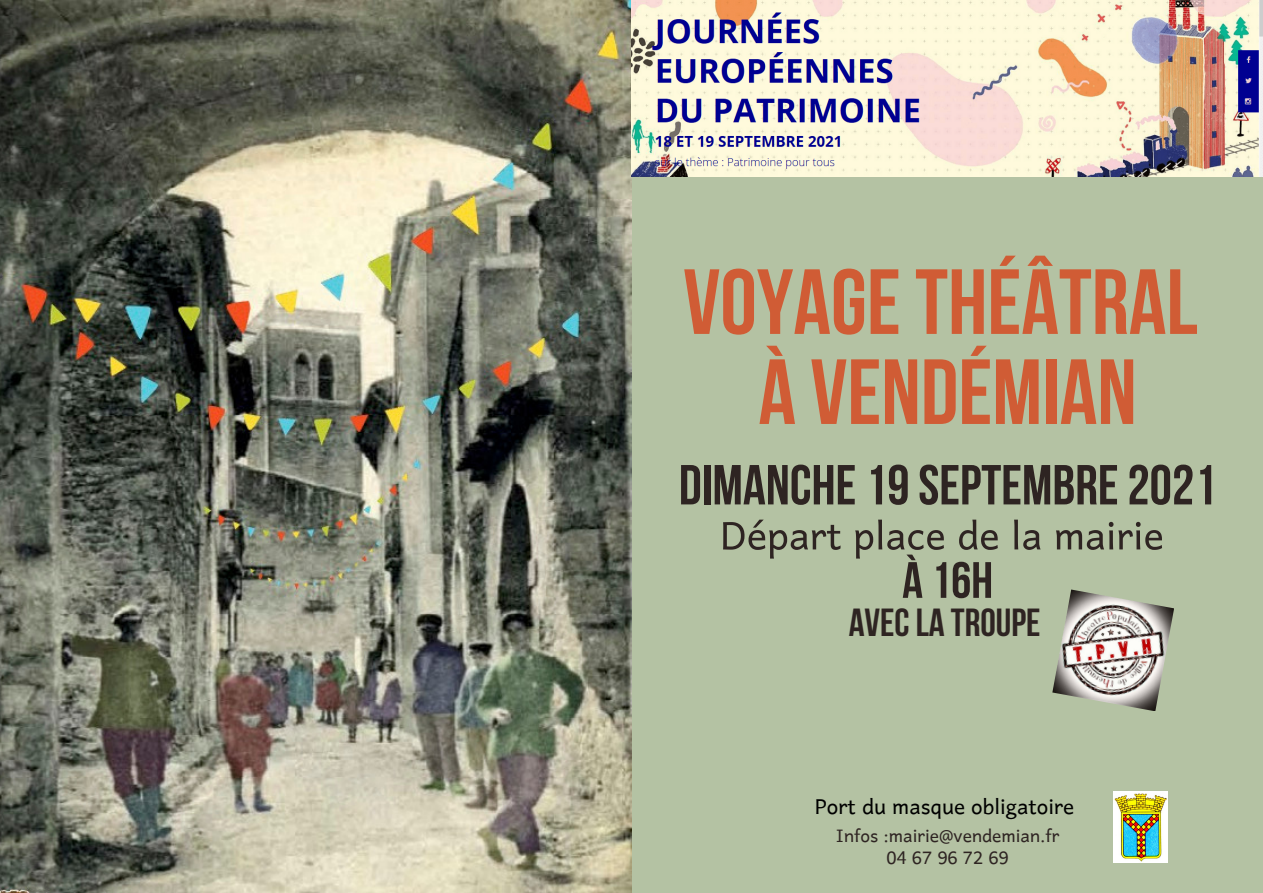
<style>
.page{position:relative;width:1263px;height:893px;background:#b4c2a3}
.page>*{position:absolute;margin:0;border:0;box-sizing:border-box;transform-origin:0 0}
.t1{font:700 92.25px "Bebas Neue";color:#d05c35}
.t2{font:700 56.25px "Bebas Neue";color:#2e2422}
.t3{font:51px "Harmattan";color:#2e2422}
.t4{font:700 51px "Bebas Neue";color:#2e2422}
.t5{font:700 39px "Bebas Neue";color:#2e2422}
.t6{font:27.75px "Harmattan";color:#000}
.t7{font:23.25px "Harmattan";color:#2e2422}
</style>
<div class="page">
<img style="left:0;top:0;width:632px;height:893px">
<img style="left:1052px;top:589px;width:122px;height:122px">
<img style="left:632px;top:0;width:631px;height:176px">
<img style="left:1113px;top:792px;width:54px;height:70px">
<p class="t1" style="left:683px;top:265px;width:516px">VOYAGETHÉÂTRAL</p>
<p class="t1" style="left:758px;top:355px;width:380px">À VENDÉMIAN</p>
<p class="t2" style="left:679px;top:462px;width:539px">DIMANCHE 19 SEPTEMBRE 2021</p>
<p class="t3" style="left:720px;top:502px;width:445px">Départ place de la mairie</p>
<p class="t4" style="left:902px;top:559px;width:92px">À 16H</p>
<p class="t5" style="left:849px;top:607px;width:193px">AVECLA TROUPE</p>
<p class="t6" style="left:815px;top:788px;width:261px">Port du masque obligatoire</p>
<p class="t7" style="left:836px;top:820px;width:225px">Infos :mairie@vendemian.fr</p>
<p class="t7" style="left:886px;top:842px;width:124px">04 67 96 72 69</p>
</div>
